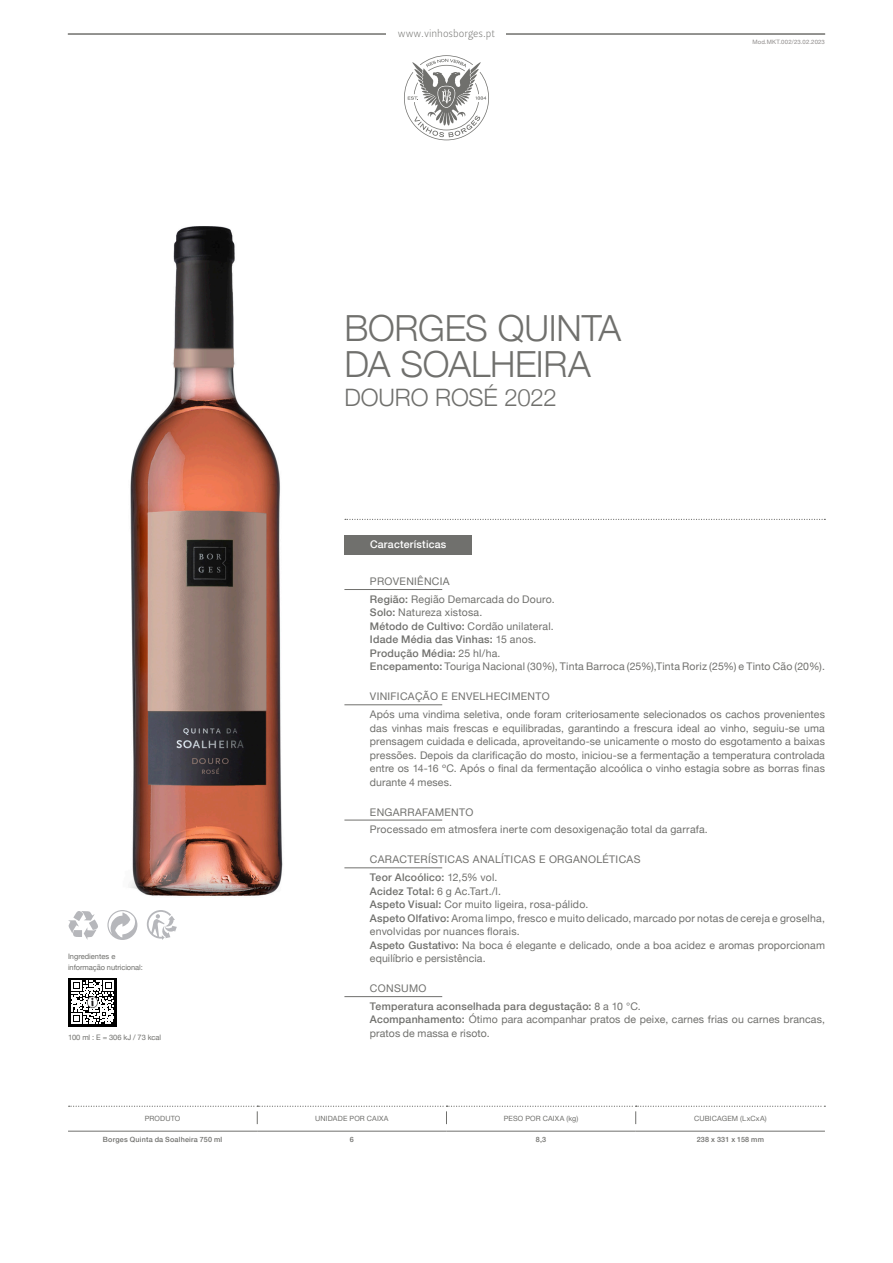
<style>
.page{position:relative;width:893px;height:1263px;background:#fff}
.page>*{position:absolute;margin:0;border:0;box-sizing:border-box;transform-origin:0 0}
.PS___Titulos___Produ{font:300 36px/36px "Helvetica Neue";letter-spacing:-.01em;color:#70706d}
.PS___Titulos___Produ-2{font:300 24px "Helvetica Neue";letter-spacing:-.01em;color:#70706d}
.PS___Texto_Geral__Id{font:10.5px/13.5px "Helvetica Neue";letter-spacing:.015em;color:#70706d}
.PS___Texto_Geral__Id-2{font:500 10.5px "Helvetica Neue";letter-spacing:.02em;color:#70706d}
.PS___Titulos___Regua{font:10.5px "Helvetica Neue";letter-spacing:.03em;color:#70706d}
.t1{font:10.5px "Leitura Sans Grot 1";color:#70706d}
.PS___Titulos___Caixa{font:500 10.5px "Helvetica Neue";letter-spacing:.025em;color:#fff}
.t2{font:7.5px "Helvetica Neue";letter-spacing:-.01em;color:#70706d}
.PS___Tabelas___First{font:7.2px "Helvetica Neue";letter-spacing:.02em;color:#70706d}
.PS___Tabelas___Texto{font:500 7.2px "Helvetica Neue";letter-spacing:.025em;color:#70706d}
.PS___Tabelas___Notas{font:6px "Helvetica Neue";letter-spacing:.025em;color:#8d8a89}
.s1{font-weight:500}
.s2{font-weight:400}
</style>
<div class="page">
<svg style="left:345px;top:519px;width:480px;height:1px"></svg>
<img style="left:130px;top:226px;width:153px;height:702px">
<svg style="left:107px;top:910px;width:30px;height:30px"></svg>
<svg style="left:68px;top:911px;width:30px;height:29px"></svg>
<svg style="left:147px;top:910px;width:30px;height:30px"></svg>
<hr style="left:68px;top:1131px;width:189px;height:1px;background:#70706d">
<hr style="left:257px;top:1131px;width:189px;height:1px;background:#70706d">
<hr style="left:446px;top:1131px;width:190px;height:1px;background:#70706d">
<hr style="left:636px;top:1131px;width:189px;height:1px;background:#70706d">
<svg style="left:69px;top:1106px;width:756px;height:18px"></svg>
<hr style="left:344px;top:589px;width:98px;height:1px;background:#70706d">
<hr style="left:344px;top:704px;width:98px;height:1px;background:#70706d">
<hr style="left:344px;top:820px;width:98px;height:1px;background:#70706d">
<hr style="left:344px;top:867px;width:98px;height:1px;background:#70706d">
<hr style="left:344px;top:996px;width:98px;height:1px;background:#70706d">
<div style="left:344px;top:536px;width:128px;height:19px;background:#70706d"></div>
<div style="left:68px;top:977px;width:49px;height:49px;background:#000"></div>
<svg style="left:71px;top:980px;width:43px;height:43px"></svg>
<hr style="left:68px;top:34px;width:336px;height:1px;background:#70706d">
<hr style="left:487px;top:34px;width:338px;height:1px;background:#70706d">
<div style="left:387px;top:17px;width:119px;height:34px;background:#fff"></div>
<svg style="left:404px;top:55px;width:85px;height:85px"></svg>
<p class="t2" style="left:68px;top:951px;width:49px">I ngredientes e</p>
<p class="t2" style="left:68px;top:961px;width:76px">informação nutricional:</p>
<p class="t2" style="left:68px;top:1032px;width:95px">100 ml : E = 306 kJ / 73 kcal</p>
<p class="t1" style="left:398px;top:27px;width:99px">www.vinhosborges.pt</p>
<p class="t1" style="left:419px;top:27px;width:56px">www.jmv.pt</p>
<p class="PS___Titulos___Produ" style="left:344px;top:309px;width:278px">BORGES QUINTA<br>DA SOALHEIRA</p>
<p class="PS___Titulos___Produ-2" style="left:344px;top:382px;width:214px">DOURO ROSÉ 2022</p>
<p class="PS___Tabelas___Notas" style="left:752px;top:38px;width:74px">Mod.MKT.002/23.02.2023</p>
<p class="PS___Titulos___Caixa" style="left:370px;top:538px;width:78px">Características</p>
<p class="PS___Titulos___Regua" style="left:370px;top:574px;width:81px">Proveniência</p>
<p class="PS___Texto_Geral__Id" style="left:370px;top:593px;width:186px"><span class="s1">Região:</span> Região Demarcada do Douro.</p>
<p class="PS___Texto_Geral__Id" style="left:370px;top:606px;width:114px"><span class="s1">Solo:</span> Natureza xistosa.</p>
<p class="PS___Texto_Geral__Id" style="left:370px;top:620px;width:185px"><span class="s1">Método de Cultivo:</span> Cordão unilateral.</p>
<p class="PS___Texto_Geral__Id-2" style="left:370px;top:633px;width:168px">Idade Média das Vinhas: <span class="s2">15 anos.</span></p>
<p class="PS___Texto_Geral__Id-2" style="left:370px;top:647px;width:132px">Produção Média: <span class="s2">25 hl/ha.</span></p>
<p class="PS___Texto_Geral__Id" style="left:370px;top:660px;width:456px"><span class="s1">Encepamento:</span> Touriga Nacional (30%), Tinta Barroca (25%),Tinta Roriz (25%) e Tinto Cão (20%).</p>
<p class="PS___Titulos___Regua" style="left:370px;top:689px;width:181px">Vinificação e Envelhecim ento</p>
<p class="PS___Texto_Geral__Id" style="left:370px;top:708px;width:456px;text-align:justify">Após uma vindima seletiva, onde foram criteriosamente selecionados os cachos provenientes das vinhas mais frescas e equilibradas, garantindo a frescura ideal ao vinho, seguiu-se uma prensagem cuidada e delicada, aproveitando-se unicamente o mosto do esgotamento a baixas pressões. Depois da clarificação do mosto, iniciou-se a fermentação a temperatura controlada entre os 14-16 ºC. Após o final da fermentação alcoólica o vinho estagia sobre as borras finas durante 4 meses.</p>
<p class="PS___Titulos___Regua" style="left:370px;top:804px;width:105px">Engarrafam ento</p>
<p class="PS___Texto_Geral__Id" style="left:370px;top:823px;width:339px">Processado em atmosfera inerte com desoxigenação total da garrafa.</p>
<p class="PS___Titulos___Regua" style="left:370px;top:852px;width:272px">Características Analíticas e Organoléticas</p>
<p class="PS___Texto_Geral__Id-2" style="left:370px;top:871px;width:129px">Teor Alcoólico: <span class="s2">12,5% vol.</span></p>
<p class="PS___Texto_Geral__Id" style="left:370px;top:885px;width:133px"><span class="s1">Acidez Total:</span> 6 g Ac.Tart./l.</p>
<p class="PS___Texto_Geral__Id" style="left:370px;top:898px;width:220px"><span class="s1">Aspeto Visual:</span> Cor muito ligeira, rosa-pálido.</p>
<p class="PS___Texto_Geral__Id" style="left:370px;top:912px;width:456px"><span class="s1">Aspeto Olfativo:</span> Aroma limpo, fresco e muito delicado, marcado por notas de cereja e groselha, envolvidas por nuances florais.</p>
<p class="PS___Texto_Geral__Id" style="left:370px;top:939px;width:456px"><span class="s1">Aspeto Gustativo:</span> Na boca é elegante e delicado, onde a boa acidez e aromas proporcionam equilíbrio e persistência.</p>
<p class="PS___Titulos___Regua" style="left:370px;top:981px;width:58px">Consumo</p>
<p class="PS___Texto_Geral__Id-2" style="left:370px;top:1000px;width:272px">Temperatura aconselhada para degustação: <span class="s2">8 a 10 °C.</span></p>
<p class="PS___Texto_Geral__Id" style="left:370px;top:1013px;width:456px"><span class="s1">Acompanhamento:</span> Ótimo para acompanhar pratos de peixe, carnes frias ou carnes brancas, pratos de massa e risoto.</p>
<p class="PS___Tabelas___First" style="left:145px;top:1113px;width:37px">Produto</p>
<p class="PS___Tabelas___First" style="left:315px;top:1113px;width:75px">Unidade por Caixa</p>
<p class="PS___Tabelas___First" style="left:504px;top:1113px;width:76px">Peso por Caixa (kg)</p>
<p class="PS___Tabelas___First" style="left:694px;top:1113px;width:74px">CUBI CAGEM (LxCxA)</p>
<p class="PS___Tabelas___Texto" style="left:103px;top:1135px;width:121px">Borges Quinta da Soalheira 750 ml</p>
<p class="PS___Tabelas___Texto" style="left:350px;top:1135px;width:6px">6</p>
<p class="PS___Tabelas___Texto" style="left:536px;top:1135px;width:12px">8,3</p>
<p class="PS___Tabelas___Texto" style="left:697px;top:1135px;width:69px">238 x 331 x 158 mm</p>
</div>
